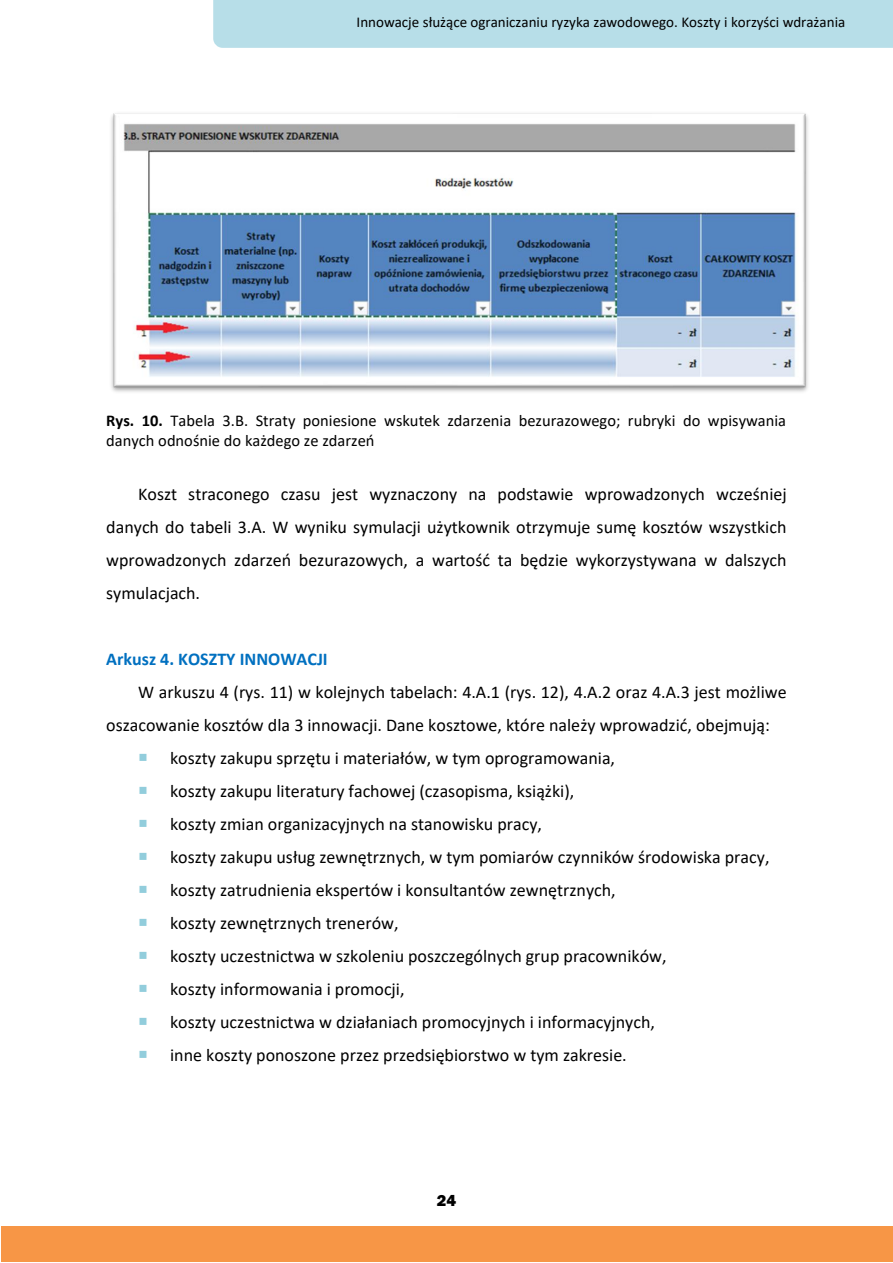
<style>
.page{position:relative;width:893px;height:1263px;background:#fff}
.page>*{position:absolute;margin:0;border:0;box-sizing:border-box;transform-origin:0 0}
.t1{font:18px/33px "Calibri";color:#000;text-align:justify}
.t2{font:700 18px "Calibri";color:#0070c0}
.t3{font:16.5px/20.1px "Calibri";color:#000}
.t4{font:800 16.5px "Franklin Gothic";color:#000}
.t5{font:15px "Calibri";color:#000}
.s1{font-weight:700}
.s2{color:#92cddc}
</style>
<div class="page">
<div style="left:1px;top:1227px;width:892px;height:35px;background:#f79646"></div>
<div style="left:213px;top:0;width:680px;height:48px;background:#b7dee8"></div>
<img style="left:111px;top:113px;width:697px;height:279px">
<p class="t5" style="left:357px;top:16px;width:490px">Innowacje służące ograniczaniu ryzyka zawodowego. Koszty i korzyści wdrażania</p>
<p class="t3" style="left:106px;top:411px;width:681px"><span class="s1">Rys. 10.</span> Tabela 3.B. Straty poniesione wskutek zdarzenia bezurazowego; rubryki do wpisywania danych odnośnie do każdego ze zdarzeń</p>
<p class="t1" style="left:106px;top:479px;width:682px;text-indent:32px">Koszt straconego czasu jest wyznaczony na podstawie wprowadzonych wcześniej danych do tabeli 3.A. W wyniku symulacji użytkownik otrzymuje sumę kosztów wszystkich wprowadzonych zdarzeń bezurazowych, a wartość ta będzie wykorzystywana w dalszych symulacjach.</p>
<h2 class="t2" style="left:106px;top:651px;width:223px">Arkusz 4. KOSZTY INNOWACJI</h2>
<p class="t1" style="left:106px;top:677px;width:682px;text-indent:32px">W arkuszu 4 (rys. 11) w kolejnych tabelach: 4.A.1 (rys. 12), 4.A.2 oraz 4.A.3 jest możliwe oszacowanie kosztów dla 3 innowacji. Dane kosztowe, które należy wprowadzić, obejmują:</p>
<p class="t1" style="left:138px;top:743px;width:478px"><span class="s2">○</span> koszty zakupu sprzętu i materiałów, w tym oprogramowania,</p>
<p class="t1" style="left:138px;top:776px;width:438px"><span class="s2">○</span> koszty zakupu literatury fachowej (czasopisma, książki),</p>
<p class="t1" style="left:138px;top:809px;width:405px"><span class="s2">○</span> koszty zmian organizacyjnych na stanowisku pracy,</p>
<p class="t1" style="left:138px;top:842px;width:633px"><span class="s2">○</span> koszty zakupu usług zewnętrznych, w tym pomiarów czynników środowiska pracy,</p>
<p class="t1" style="left:138px;top:875px;width:479px"><span class="s2">○</span> koszty zatrudnienia ekspertów i konsultantów zewnętrznych,</p>
<p class="t1" style="left:138px;top:908px;width:262px"><span class="s2">○</span> koszty zewnętrznych trenerów,</p>
<p class="t1" style="left:138px;top:941px;width:530px"><span class="s2">○</span> koszty uczestnictwa w szkoleniu poszczególnych grup pracowników,</p>
<p class="t1" style="left:138px;top:974px;width:268px"><span class="s2">○</span> koszty informowania i promocji,</p>
<p class="t1" style="left:138px;top:1006px;width:518px"><span class="s2">○</span> koszty uczestnictwa w działaniach promocyjnych i informacyjnych,</p>
<p class="t1" style="left:138px;top:1039px;width:490px"><span class="s2">○</span> inne koszty ponoszone przez przedsiębiorstwo w tym zakresie.</p>
<p class="t4" style="left:437px;top:1191px;width:21px">24</p>
</div>
